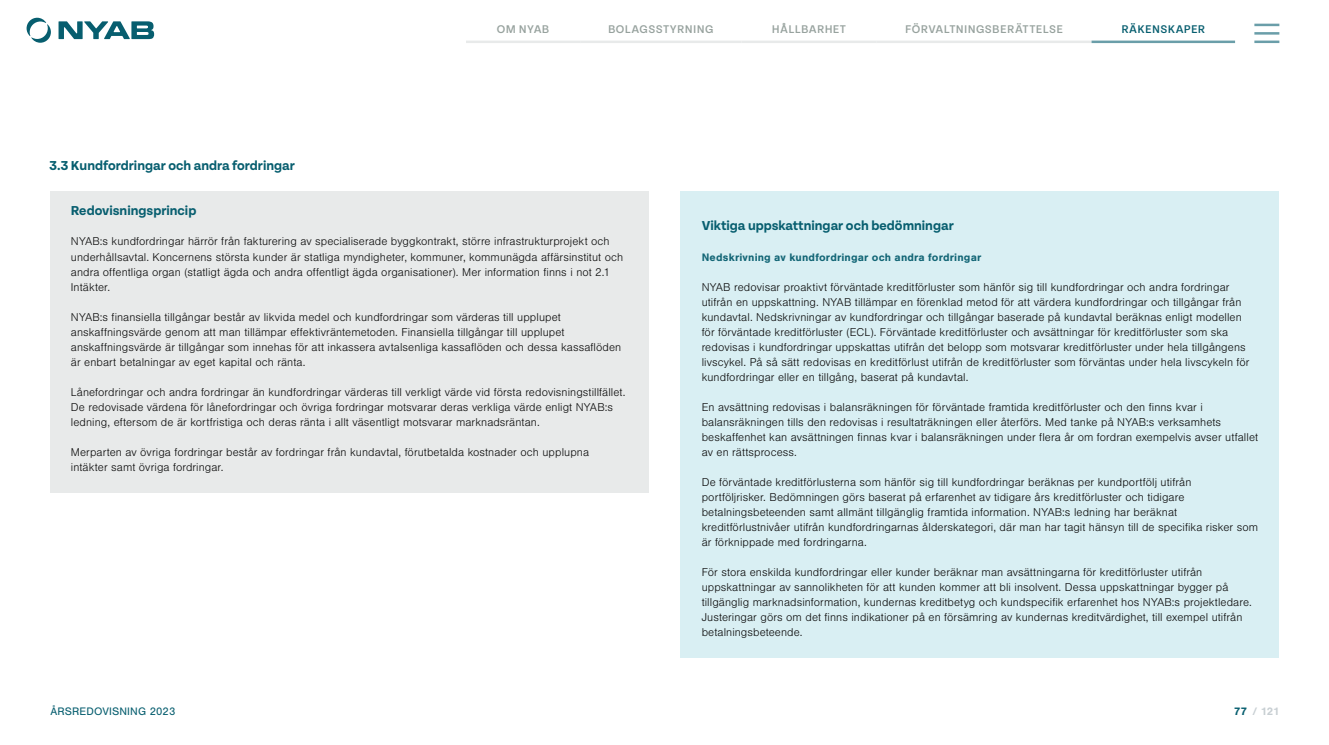
<style>
.page{position:relative;width:1329px;height:745px;background:#fff}
.page>*{position:absolute;margin:0;border:0;box-sizing:border-box;transform-origin:0 0}
.H2_subheading{font:700 13.75px "Tenon";color:#075e6f}
.Key_Head{font:700 13.75px "Tenon";color:#075e6f}
.Accounting_Head{font:700 13.75px "Tenon";color:#075e6f}
.t1{font:500 11.88px "Tenon";letter-spacing:.025em;color:#97a29e}
.t2{font:500 11.88px "Tenon";letter-spacing:.025em;color:#075e6f}
.Key_body{font:300 11.75px/15px "Nimbus San";letter-spacing:.01em;color:#0d0d0d}
.Accounting_body{font:300 11.75px/15px "Nimbus San";letter-spacing:.01em;color:#0d0d0d}
.Key_body-2{font:700 11.25px "Nimbus San";letter-spacing:.015em;color:#136676}
.t3{font:11.25px "Nimbus San";letter-spacing:.01em;color:#075e6f}
.t4{font:700 11.25px "Nimbus San";color:#c8cfd3}
.s1{color:#075e6f}
</style>
<div class="page">
<div style="left:50px;top:191px;width:598px;height:45px;background:#e8eaea"></div>
<div style="left:50px;top:223px;width:598px;height:89px;background:#e8eaea"></div>
<div style="left:50px;top:298px;width:598px;height:89px;background:#e8eaea"></div>
<div style="left:50px;top:373px;width:598px;height:74px;background:#e8eaea"></div>
<div style="left:50px;top:433px;width:598px;height:59px;background:#e8eaea"></div>
<div style="left:680px;top:191px;width:599px;height:60px;background:#d9eff3"></div>
<div style="left:680px;top:226px;width:599px;height:176px;background:#d9eff3"></div>
<div style="left:680px;top:346px;width:599px;height:131px;background:#d9eff3"></div>
<div style="left:680px;top:421px;width:599px;height:146px;background:#d9eff3"></div>
<div style="left:680px;top:511px;width:599px;height:146px;background:#d9eff3"></div>
<svg style="left:59px;top:21px;width:95px;height:18px"></svg>
<svg style="left:27px;top:18px;width:24px;height:25px"></svg>
<hr style="left:1254px;top:24px;width:25px;height:2px;background:#6a9ea9">
<hr style="left:1254px;top:32px;width:25px;height:3px;background:#6a9ea9">
<hr style="left:1254px;top:41px;width:25px;height:2px;background:#6a9ea9">
<hr style="left:466px;top:41px;width:114px;height:2px;background:#e8eaea">
<hr style="left:580px;top:41px;width:161px;height:2px;background:#e8eaea">
<hr style="left:741px;top:41px;width:136px;height:2px;background:#e8eaea">
<hr style="left:877px;top:41px;width:214px;height:2px;background:#e8eaea">
<hr style="left:1091px;top:41px;width:144px;height:2px;background:#6a9ea9">
<p class="t1" style="left:497px;top:23px;width:54px">OM NYAB</p>
<p class="t1" style="left:608px;top:23px;width:107px">BOLAGSSTYRNING</p>
<p class="t1" style="left:772px;top:23px;width:76px">HÅLLBARHET</p>
<p class="t1" style="left:905px;top:23px;width:159px">FÖRVALTNINGSBERÄTTELSE</p>
<p class="t2" style="left:1121px;top:23px;width:85px">RÄKENSKAPER</p>
<p class="H2_subheading" style="left:50px;top:158px;width:247px">3.3 Kundfordringar och andra fordringar</p>
<p class="Accounting_Head" style="left:71px;top:203px;width:127px">Redovisningsprincip</p>
<p class="Accounting_body" style="left:71px;top:234px;width:554px">NYAB:s kundfordringar härrör från fakturering av specialiserade byggkontrakt, större infrastrukturprojekt och underhållsavtal. Koncernens största kunder är statliga myndigheter, kommuner, kommunägda affärsinstitut och andra offentliga organ (statligt ägda och andra offentligt ägda organisationer). Mer information finns i not 2.1<br>Intäkter.</p>
<p class="Accounting_body" style="left:71px;top:309px;width:552px">NYAB:s finansiella tillgångar består av likvida medel och kundfordringar som värderas till upplupet anskaffningsvärde genom att man tillämpar effektivräntemetoden. Finansiella tillgångar till upplupet anskaffningsvärde är tillgångar som innehas för att inkassera avtalsenliga kassaflöden och dessa kassaflöden är enbart betalningar av eget kapital och ränta.</p>
<p class="Accounting_body" style="left:71px;top:384px;width:556px">Lånefordringar och andra fordringar än kundfordringar värderas till verkligt värde vid första redovisningstillfället.<br>De redovisade värdena för lånefordringar och övriga fordringar motsvarar deras verkliga värde enligt NYAB:s ledning, eftersom de är kortfristiga och deras ränta i allt väsentligt motsvarar marknadsräntan.</p>
<p class="Accounting_body" style="left:71px;top:444px;width:520px">Merparten av övriga fordringar består av fordringar från kundavtal, förutbetalda kostnader och upplupna intäkter samt övriga fordringar.</p>
<p class="Key_Head" style="left:702px;top:218px;width:254px">Viktiga uppskattningar och bedömningar</p>
<p class="Key_body-2" style="left:702px;top:250px;width:281px">Nedskrivning av kundfordringar och andra fordringar</p>
<p class="Key_body" style="left:702px;top:279px;width:549px">NYAB redovisar proaktivt förväntade kreditförluster som hänför sig till kundfordringar och andra fordringar utifrån en uppskattning. NYAB tillämpar en förenklad metod för att värdera kundfordringar och tillgångar från kundavtal. Nedskrivningar av kundfordringar och tillgångar baserade på kundavtal beräknas enligt modellen för förväntade kreditförluster (ECL). Förväntade kreditförluster och avsättningar för kreditförluster som ska redovisas i kundfordringar uppskattas utifrån det belopp som motsvarar kreditförluster under hela tillgångens livscykel. På så sätt redovisas en kreditförlust utifrån de kreditförluster som förväntas under hela livscykeln för kundfordringar eller en tillgång, baserat på kundavtal.</p>
<p class="Key_body" style="left:702px;top:399px;width:558px">En avsättning redovisas i balansräkningen för förväntade framtida kreditförluster och den finns kvar i balansräkningen tills den redovisas i resultaträkningen eller återförs. Med tanke på NYAB:s verksamhets beskaffenhet kan avsättningen finnas kvar i balansräkningen under flera år om fordran exempelvis avser utfallet av en rättsprocess.</p>
<p class="Key_body" style="left:702px;top:474px;width:558px">De förväntade kreditförlusterna som hänför sig till kundfordringar beräknas per kundportfölj utifrån portföljrisker. Bedömningen görs baserat på erfarenhet av tidigare års kreditförluster och tidigare betalningsbeteenden samt allmänt tillgänglig framtida information. NYAB:s ledning har beräknat kreditförlustnivåer utifrån kundfordringarnas ålderskategori, där man har tagit hänsyn till de specifika risker som är förknippade med fordringarna.</p>
<p class="Key_body" style="left:702px;top:564px;width:552px">För stora enskilda kundfordringar eller kunder beräknar man avsättningarna för kreditförluster utifrån uppskattningar av sannolikheten för att kunden kommer att bli insolvent. Dessa uppskattningar bygger på tillgänglig marknadsinformation, kundernas kreditbetyg och kundspecifik erfarenhet hos NYAB:s projektledare.<br>Justeringar görs om det finns indikationer på en försämring av kundernas kreditvärdighet, till exempel utifrån betalningsbeteende.</p>
<p class="t3" style="left:50px;top:704px;width:126px">ÅRSREDOVISNING 2023</p>
<p class="t4" style="left:1234px;top:704px;width:47px"><span class="s1">77</span> / 121</p>
</div>
